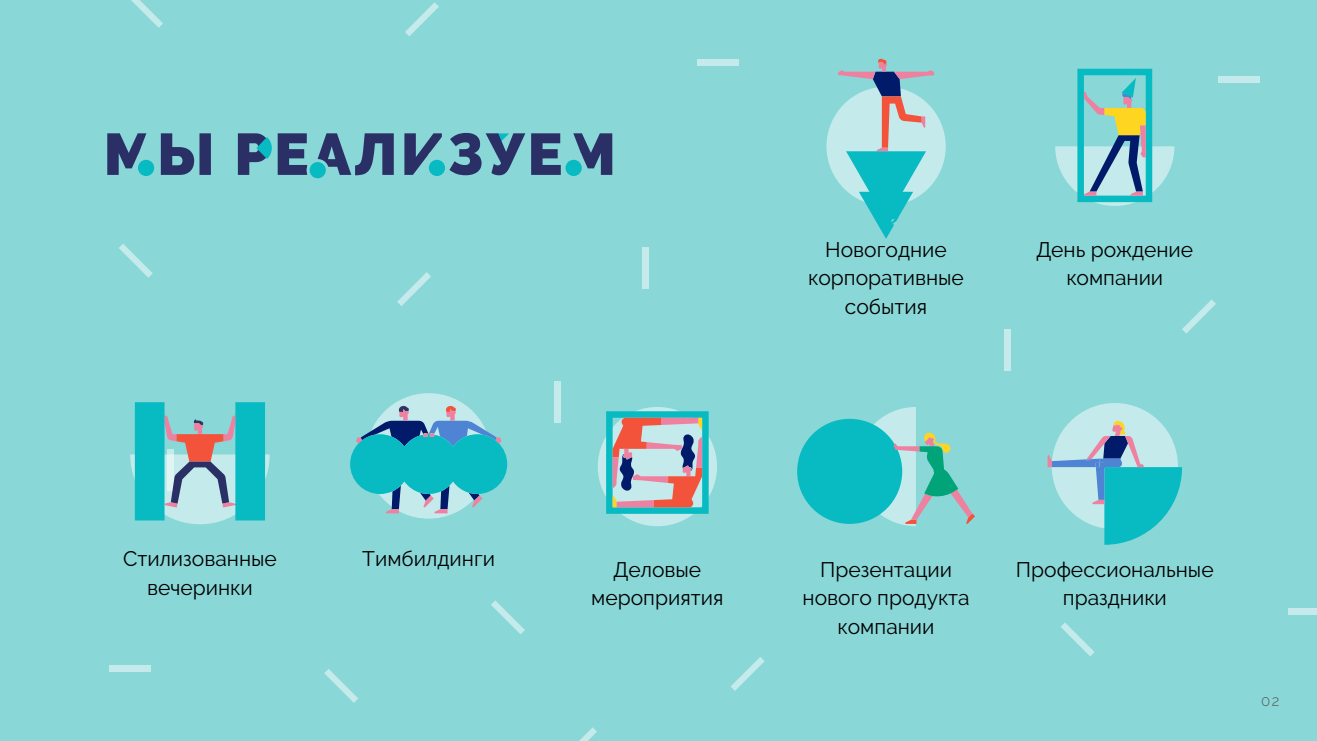
<style>
.page{position:relative;width:1317px;height:741px;background:#fff}
.page>*{position:absolute;margin:0;border:0;box-sizing:border-box;transform-origin:0 0}
.t1{font:900 58.5px "Raleway";letter-spacing:.055em;color:#2a2f65}
.t2{font:21px/28.5px "Raleway";color:#000;text-align:center}
.t3{font:300 15px "Raleway";color:#585858}
</style>
<div class="page">
<div style="left:0;top:0;width:1316px;height:740px;background:#8ad7d8"></div>
<div style="left:1004px;top:328px;width:6px;height:42px;background:#c4eaeb"></div>
<div style="left:642px;top:247px;width:6px;height:42px;background:#c4eaeb"></div>
<svg style="left:397px;top:272px;width:34px;height:34px"></svg>
<div style="left:109px;top:665px;width:41px;height:6px;background:#c4eaeb"></div>
<svg style="left:324px;top:669px;width:34px;height:33px"></svg>
<svg style="left:119px;top:244px;width:34px;height:33px"></svg>
<div style="left:554px;top:381px;width:6px;height:42px;background:#c4eaeb"></div>
<svg style="left:730px;top:657px;width:34px;height:33px"></svg>
<svg style="left:405px;top:2px;width:34px;height:34px"></svg>
<svg style="left:1182px;top:299px;width:33px;height:34px"></svg>
<div style="left:697px;top:59px;width:42px;height:6px;background:#c4eaeb"></div>
<div style="left:1217px;top:76px;width:42px;height:6px;background:#c4eaeb"></div>
<svg style="left:1061px;top:622px;width:33px;height:34px"></svg>
<svg style="left:491px;top:600px;width:34px;height:34px"></svg>
<svg style="left:131px;top:0;width:32px;height:28px"></svg>
<div style="left:1288px;top:608px;width:28px;height:6px;background:#c4eaeb"></div>
<svg style="left:580px;top:727px;width:17px;height:13px"></svg>
<svg style="left:497px;top:133px;width:12px;height:12px"></svg>
<svg style="left:597px;top:407px;width:120px;height:119px;background:#b4e6e7"></svg>
<div style="left:1051px;top:403px;width:126px;height:126px;background:#c4eaeb;border-radius:50%"></div>
<div style="left:366px;top:393px;width:125px;height:125px;background:#c4eaeb;border-radius:50%"></div>
<div style="left:797px;top:418px;width:105px;height:105px;background:#08bbc3;border-radius:50%"></div>
<svg style="left:856px;top:407px;width:118px;height:119px"></svg>
<svg style="left:350px;top:404px;width:157px;height:109px"></svg>
<svg style="left:309px;top:162px;width:17px;height:17px"></svg>
<svg style="left:428px;top:159px;width:13px;height:17px"></svg>
<div style="left:429px;top:160px;width:16px;height:16px;background:#08bbc3;border-radius:50%"></div>
<svg style="left:572px;top:159px;width:10px;height:17px"></svg>
<div style="left:565px;top:160px;width:16px;height:16px;background:#08bbc3;border-radius:50%"></div>
<svg style="left:138px;top:159px;width:16px;height:17px"></svg>
<div style="left:138px;top:160px;width:16px;height:16px;background:#08bbc3;border-radius:50%"></div>
<svg style="left:256px;top:137px;width:16px;height:22px"></svg>
<div style="left:826px;top:87px;width:119px;height:119px;background:#c4eaeb;border-radius:50%"></div>
<svg style="left:1055px;top:69px;width:119px;height:137px"></svg>
<svg style="left:838px;top:58px;width:95px;height:180px"></svg>
<svg style="left:130px;top:402px;width:140px;height:122px"></svg>
<svg style="left:606px;top:411px;width:102px;height:102px;background:#9baaaf"></svg>
<svg style="left:1047px;top:420px;width:134px;height:124px"></svg>
<h1 class="t1" style="left:103px;top:120px;width:514px">МЫ РЕАЛИЗУЕМ</h1>
<p class="t2" style="left:808px;top:235px;width:157px">Новогодние корпоративные события</p>
<p class="t2" style="left:1036px;top:235px;width:158px">День рождение компании</p>
<p class="t2" style="left:123px;top:544px;width:155px">Стилизованные вечеринки</p>
<p class="t2" style="left:362px;top:544px;width:134px">Тимбилдинги</p>
<p class="t2" style="left:591px;top:555px;width:134px">Деловые мероприятия</p>
<p class="t2" style="left:802px;top:555px;width:169px">Презентации нового продукта компании</p>
<p class="t2" style="left:1015px;top:555px;width:199px">Профессиональные праздники</p>
<p class="t3" style="left:1260px;top:692px;width:20px">02</p>
</div>
